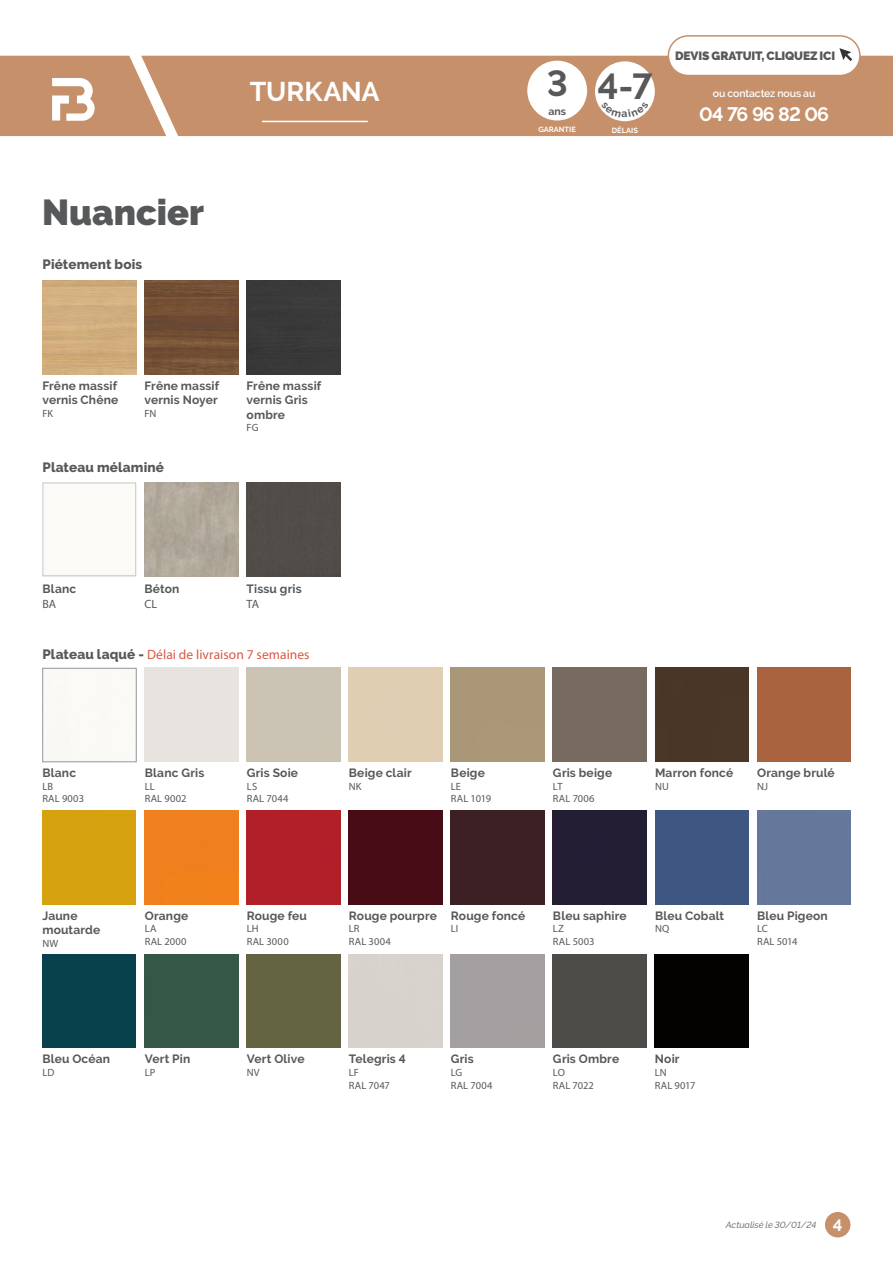
<style>
.page{position:relative;width:893px;height:1263px;background:#fff}
.page>*{position:absolute;margin:0;border:0;box-sizing:border-box;transform-origin:0 0}
.t1{font:900 36px "Raleway";color:#57585a}
.t2{font:700 36px "Raleway";color:#57585a}
.t3{font:700 27px "Raleway";letter-spacing:-.005em;color:#fff}
.t4{font:700 19.5px "Raleway";letter-spacing:-.045em;color:#fff}
.t5{font:13.5px "Myriad Pro";letter-spacing:.005em;color:#d95842}
.t6{font:800 13.5px "Raleway";letter-spacing:.01em;color:#57585a}
.t7{font:700 12px/14.4px "Raleway";letter-spacing:.015em;color:#57585a}
.t8{font:900 12px "Raleway";letter-spacing:-.01em;color:#57585a}
.t9{font:12px "Myriad Pro";color:#57585a}
.t10{font:10.5px/12.6px "Myriad Pro";letter-spacing:.01em;color:#57585a}
.t11{font:600 10.5px "Raleway";letter-spacing:-.01em;color:#fff}
.t12{font:10.5px/12.6px "Myriad Pro";letter-spacing:.03em;color:#57585a}
.t13{font:10.5px/12.6px "Myriad Pro";letter-spacing:-.01em;color:#57585a}
.t14{font:700 10.5px "Raleway";color:#57585a}
.t15{font:italic 500 9px "Raleway";color:#787878}
.t16{font:700 7.5px "Raleway";color:#fff}
.s1{font-family:"Raleway";font-weight:800;color:#57585a}
.s2{font-weight:700;font-style:normal;font-size:16.5px;color:#fff}
</style>
<div class="page">
<img style="left:145px;top:281px;width:93px;height:93px">
<div style="left:247px;top:281px;width:93px;height:93px;background:#393939"></div>
<div style="left:43px;top:483px;width:93px;height:93px;border:1px solid #c7c8ca"></div>
<div style="left:247px;top:483px;width:93px;height:93px;background:#514d48"></div>
<div style="left:42px;top:810px;width:94px;height:94px;background:#d6a210"></div>
<div style="left:42px;top:954px;width:94px;height:94px;background:#08414c"></div>
<div style="left:145px;top:954px;width:93px;height:94px;background:#355747"></div>
<div style="left:247px;top:954px;width:93px;height:94px;background:#646442"></div>
<div style="left:553px;top:954px;width:93px;height:94px;background:#4d4c48"></div>
<div style="left:655px;top:954px;width:93px;height:94px;background:#030200"></div>
<div style="left:145px;top:810px;width:93px;height:94px;background:#f0801e"></div>
<div style="left:247px;top:810px;width:93px;height:94px;background:#b11f29"></div>
<div style="left:349px;top:810px;width:93px;height:94px;background:#480c16"></div>
<div style="left:451px;top:810px;width:93px;height:94px;background:#3d2024"></div>
<div style="left:553px;top:810px;width:93px;height:94px;background:#231e34"></div>
<div style="left:655px;top:810px;width:94px;height:94px;background:#3f5682"></div>
<div style="left:757px;top:810px;width:94px;height:94px;background:#65779b"></div>
<div style="left:553px;top:668px;width:93px;height:93px;background:#776b5f"></div>
<div style="left:655px;top:668px;width:94px;height:93px;background:#4a3728"></div>
<div style="left:757px;top:668px;width:94px;height:93px;background:#a8623e"></div>
<div style="left:42px;top:668px;width:95px;height:94px;border:1px solid #939598"></div>
<div style="left:0;top:56px;width:893px;height:80px;background:#c6906a"></div>
<hr style="left:262px;top:121px;width:106px;height:1px;background:#fff">
<div style="left:825px;top:1212px;width:25px;height:25px;background:#c6906a;border-radius:50%"></div>
<div style="left:527px;top:61px;width:60px;height:59px;background:#fff;border-radius:50%"></div>
<div style="left:595px;top:61px;width:60px;height:60px;background:#fff;border-radius:50%"></div>
<svg style="left:52px;top:78px;width:43px;height:43px"></svg>
<div style="left:668px;top:36px;width:192px;height:39px;background:#fff;border-radius:20px"></div>
<div style="left:668px;top:35px;width:193px;height:41px;border:2px solid #c6906a;border-radius:20px"></div>
<svg style="left:839px;top:48px;width:13px;height:13px"></svg>
<svg style="left:601px;top:109px;width:48px;height:9px"></svg>
<h1 class="t1" style="left:42px;top:192px;width:164px">Nuancier</h1>
<p class="t6" style="left:43px;top:257px;width:101px">Piétement bois</p>
<h2 class="t3" style="left:250px;top:76px;width:131px">Turkana</h2>
<p class="t7" style="left:43px;top:378px;width:77px">Frêne massif vernis Chêne</p>
<p class="t10" style="left:43px;top:407px;width:12px">FK</p>
<p class="t7" style="left:145px;top:378px;width:76px">Frêne massif vernis Noyer</p>
<p class="t10" style="left:145px;top:407px;width:13px">FN</p>
<p class="t6" style="left:43px;top:459px;width:123px">Plateau mélaminé</p>
<p class="t7" style="left:247px;top:378px;width:76px">Frêne massif vernis Gris ombre</p>
<p class="t10" style="left:247px;top:421px;width:13px">FG</p>
<h1 class="t2" style="left:547px;top:63px;width:23px">3</h1>
<p class="t14" style="left:548px;top:105px;width:19px">ans</p>
<p class="t16" style="left:538px;top:125px;width:12px">GARAN</p>
<p class="t16" style="left:565px;top:125px;width:13px">TIE</p>
<h1 class="t2" style="left:597px;top:66px;width:57px">4-7</h1>
<p class="t16" style="left:612px;top:126px;width:28px">DÉLAIS</p>
<p class="t8" style="left:675px;top:49px;width:162px">DEVIS GRATUIT, CLIQUEZ ICI</p>
<p class="t11" style="left:713px;top:88px;width:104px">ou contactez nous au</p>
<h3 class="t4" style="left:699px;top:103px;width:131px">04 76 96 82 06</h3>
<p class="t7" style="left:43px;top:582px;width:35px">Blanc</p>
<p class="t9" style="left:43px;top:596px;width:15px">BA</p>
<p class="t7" style="left:145px;top:582px;width:36px">Béton</p>
<p class="t9" style="left:145px;top:596px;width:14px">CL</p>
<p class="t7" style="left:247px;top:582px;width:56px">Tissu gris</p>
<p class="t9" style="left:247px;top:596px;width:14px">TA</p>
<p class="t5" style="left:43px;top:646px;width:269px"><span class="s1">Plateau laqué -</span> Délai de livraison 7 semaines</p>
<p class="t7" style="left:42px;top:766px;width:35px">Blanc</p>
<p class="t10" style="left:42px;top:779px;width:43px">LB<br>RAL 9003</p>
<p class="t7" style="left:145px;top:766px;width:61px">Blanc Gris</p>
<p class="t10" style="left:145px;top:779px;width:43px">LL<br>RAL 9002</p>
<p class="t7" style="left:247px;top:766px;width:53px">Gris Soie</p>
<p class="t10" style="left:247px;top:779px;width:43px">LS<br>RAL 7044</p>
<p class="t7" style="left:349px;top:766px;width:64px">Beige clair</p>
<p class="t10" style="left:349px;top:779px;width:14px">NK</p>
<p class="t7" style="left:451px;top:766px;width:36px">Beige</p>
<p class="t13" style="left:451px;top:779px;width:42px">LE<br>RAL 1019</p>
<p class="t7" style="left:553px;top:766px;width:61px">Gris beige</p>
<p class="t10" style="left:553px;top:779px;width:43px">LT<br>RAL 7006</p>
<p class="t7" style="left:655px;top:766px;width:80px">Marron foncé</p>
<p class="t10" style="left:655px;top:779px;width:15px">NU</p>
<p class="t7" style="left:757px;top:766px;width:79px">Orange brulé</p>
<p class="t10" style="left:757px;top:779px;width:12px">NJ</p>
<p class="t7" style="left:42px;top:908px;width:59px">Jaune moutarde</p>
<p class="t10" style="left:42px;top:937px;width:17px">NW</p>
<p class="t7" style="left:145px;top:908px;width:45px">Orange</p>
<p class="t12" style="left:145px;top:922px;width:43px">LA<br>RAL 2000</p>
<p class="t7" style="left:42px;top:1052px;width:69px">Bleu Océan</p>
<p class="t10" style="left:42px;top:1066px;width:14px">LD</p>
<p class="t7" style="left:145px;top:1052px;width:47px">Vert Pin</p>
<p class="t10" style="left:145px;top:1066px;width:12px">LP</p>
<p class="t7" style="left:247px;top:908px;width:62px">Rouge feu</p>
<p class="t10" style="left:247px;top:922px;width:43px">LH<br>RAL 3000</p>
<p class="t7" style="left:349px;top:908px;width:90px">Rouge pourpre</p>
<p class="t10" style="left:349px;top:922px;width:43px">LR<br>RAL 3004</p>
<p class="t7" style="left:451px;top:908px;width:76px">Rouge foncé</p>
<p class="t10" style="left:451px;top:922px;width:9px">LI</p>
<p class="t7" style="left:553px;top:908px;width:75px">Bleu saphire</p>
<p class="t10" style="left:553px;top:922px;width:43px">LZ<br>RAL 5003</p>
<p class="t7" style="left:655px;top:908px;width:71px">Bleu Cobalt</p>
<p class="t10" style="left:655px;top:922px;width:16px">NQ</p>
<p class="t7" style="left:757px;top:908px;width:72px">Bleu Pigeon</p>
<p class="t10" style="left:757px;top:922px;width:42px">LC<br>RAL 5014</p>
<p class="t7" style="left:247px;top:1052px;width:59px">Vert Olive</p>
<p class="t10" style="left:247px;top:1066px;width:14px">NV</p>
<p class="t7" style="left:349px;top:1052px;width:58px">Telegris 4</p>
<p class="t10" style="left:349px;top:1066px;width:43px">LF<br>RAL 7047</p>
<p class="t7" style="left:451px;top:1052px;width:24px">Gris</p>
<p class="t10" style="left:451px;top:1066px;width:43px">LG<br>RAL 7004</p>
<p class="t7" style="left:553px;top:1052px;width:68px">Gris Ombre</p>
<p class="t10" style="left:553px;top:1066px;width:43px">LO<br>RAL 7022</p>
<p class="t7" style="left:655px;top:1052px;width:26px">Noir</p>
<p class="t10" style="left:655px;top:1066px;width:42px">LN<br>RAL 9017</p>
<p class="t15" style="left:726px;top:1219px;width:118px">Actualisé le 30/01/24 <span class="s2">4</span></p>
</div>
